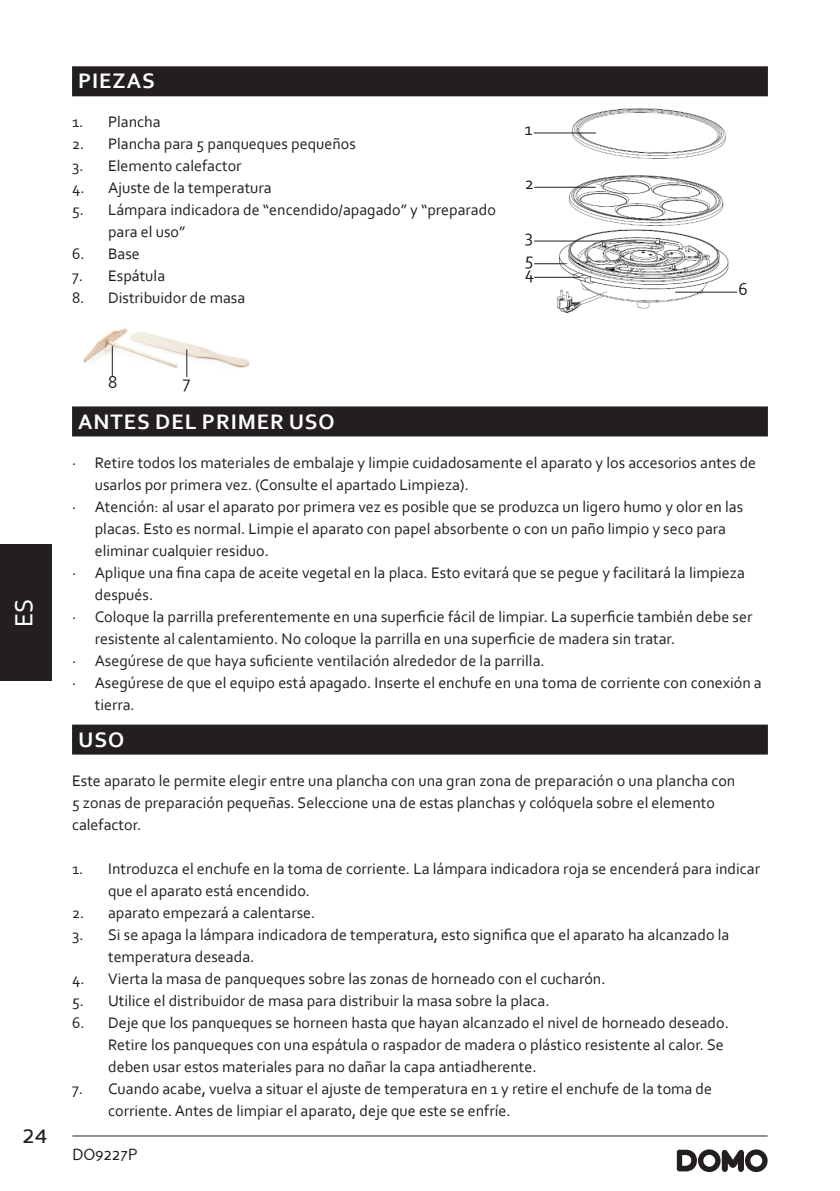
<style>
.page{position:relative;width:840px;height:1191px;background:#fff}
.page>*{position:absolute;margin:0;border:0;box-sizing:border-box;transform-origin:0 0}
.t1{font:26px "Corbel";color:#fff}
.t2{font:24px "Perspective Sans";color:#231f20}
.TITEL_NIVEAU_1{font:700 22px "Corbel";letter-spacing:.04em;color:#fff}
.t3{font:18px "Corbel";color:#231f20}
.TEKST{font:16px/22px "Corbel";color:#231f20}
.t4{font:16px "Perspective Sans";color:#231f20}
</style>
<div class="page">
<hr style="left:72px;top:1135px;width:695px;height:1px;background:#231f20">
<svg style="left:676px;top:1149px;width:91px;height:23px"></svg>
<div style="left:0;top:544px;width:51px;height:136px;background:#231f20"></div>
<div style="left:72px;top:66px;width:695px;height:30px;background:#231f20"></div>
<div style="left:72px;top:406px;width:695px;height:30px;background:#231f20"></div>
<div style="left:72px;top:724px;width:695px;height:30px;background:#231f20"></div>
<img style="left:83px;top:328px;width:167px;height:49px">
<hr style="left:112px;top:346px;width:1px;height:31px;background:#231f20">
<svg style="left:186px;top:349px;width:1px;height:28px"></svg>
<img style="left:533px;top:108px;width:204px;height:205px">
<hr style="left:533px;top:132px;width:62px;height:1px;background:#231f20">
<hr style="left:534px;top:187px;width:61px;height:1px;background:#231f20">
<hr style="left:534px;top:240px;width:102px;height:1px;background:#231f20">
<hr style="left:534px;top:277px;width:46px;height:1px;background:#231f20">
<hr style="left:534px;top:263px;width:30px;height:1px;background:#231f20">
<hr style="left:675px;top:292px;width:61px;height:1px;background:#231f20">
<p class="TITEL_NIVEAU_1" style="left:78px;top:67px;width:78px">PIEZAS</p>
<p class="TEKST" style="left:72px;top:111px;width:90px">1. Plancha</p>
<p class="TEKST" style="left:72px;top:133px;width:285px">2. Plancha para 5 panqueques pequeños</p>
<p class="TEKST" style="left:72px;top:155px;width:171px">3. Elemento calefactor</p>
<p class="TEKST" style="left:72px;top:177px;width:201px">4. Ajuste de la temperatura</p>
<p class="TEKST" style="left:108px;top:199px;width:389px;text-indent:-36px">5. Lámpara indicadora de “encendido/apagado” y “preparado para el uso”</p>
<p class="TEKST" style="left:72px;top:243px;width:69px">6. Base</p>
<p class="TEKST" style="left:72px;top:265px;width:95px">7. Espátula</p>
<p class="TEKST" style="left:72px;top:287px;width:174px">8. Distribuidor de masa</p>
<p class="t3" style="left:524px;top:118px;width:10px">1</p>
<p class="t3" style="left:524px;top:172px;width:11px">2</p>
<p class="t3" style="left:524px;top:225px;width:10px">3</p>
<p class="t3" style="left:524px;top:262px;width:11px">4</p>
<p class="t3" style="left:524px;top:247px;width:10px">5</p>
<p class="t3" style="left:738px;top:278px;width:11px">6</p>
<h1 class="t1" style="left:8px;top:627px;width:30px;rotate:-90deg">ES</h1>
<h2 class="t2" style="left:22px;top:1120px;width:26px">24</h2>
<p class="t3" style="left:108px;top:371px;width:11px">8</p>
<p class="t3" style="left:183px;top:371px;width:9px">7</p>
<p class="TITEL_NIVEAU_1" style="left:78px;top:407px;width:258px">ANTES DEL PRIMER USO</p>
<p class="TEKST" style="left:95px;top:451px;width:662px;text-indent:-23px">· Retire todos los materiales de embalaje y limpie cuidadosamente el aparato y los accesorios antes de usarlos por primera vez. (Consulte el apartado Limpieza).</p>
<p class="TEKST" style="left:95px;top:495px;width:649px;text-indent:-23px">· Atención: al usar el aparato por primera vez es posible que se produzca un ligero humo y olor en las placas. Esto es normal. Limpie el aparato con papel absorbente o con un paño limpio y seco para eliminar cualquier residuo.</p>
<p class="TEKST" style="left:95px;top:561px;width:651px;text-indent:-23px">· Aplique una fina capa de aceite vegetal en la placa. Esto evitará que se pegue y facilitará la limpieza después.</p>
<p class="TEKST" style="left:95px;top:605px;width:658px;text-indent:-23px">· Coloque la parrilla preferentemente en una superficie fácil de limpiar. La superficie también debe ser resistente al calentamiento. No coloque la parrilla en una superficie de madera sin tratar.</p>
<p class="TEKST" style="left:72px;top:649px;width:474px">· Asegúrese de que haya suficiente ventilación alrededor de la parrilla.</p>
<p class="TEKST" style="left:95px;top:671px;width:668px;text-indent:-23px">· Asegúrese de que el equipo está apagado. Inserte el enchufe en una toma de corriente con conexión a tierra.</p>
<p class="TITEL_NIVEAU_1" style="left:78px;top:725px;width:47px">USO</p>
<p class="TEKST" style="left:72px;top:769px;width:664px">Este aparato le permite elegir entre una plancha con una gran zona de preparación o una plancha con<br>5 zonas de preparación pequeñas. Seleccione una de estas planchas y colóquela sobre el elemento calefactor.</p>
<p class="TEKST" style="left:108px;top:857px;width:653px;text-indent:-36px">1. Introduzca el enchufe en la toma de corriente. La lámpara indicadora roja se encenderá para indicar que el aparato está encendido.</p>
<p class="TEKST" style="left:72px;top:901px;width:245px">2. aparato empezará a calentarse.</p>
<p class="TEKST" style="left:108px;top:923px;width:622px;text-indent:-36px">3. Si se apaga la lámpara indicadora de temperatura, esto significa que el aparato ha alcanzado la temperatura deseada.</p>
<p class="TEKST" style="left:72px;top:967px;width:534px">4. Vierta la masa de panqueques sobre las zonas de horneado con el cucharón.</p>
<p class="TEKST" style="left:72px;top:989px;width:479px">5. Utilice el distribuidor de masa para distribuir la masa sobre la placa.</p>
<p class="TEKST" style="left:108px;top:1011px;width:622px;text-indent:-36px">6. Deje que los panqueques se horneen hasta que hayan alcanzado el nivel de horneado deseado.<br>Retire los panqueques con una espátula o raspador de madera o plástico resistente al calor. Se deben usar estos materiales para no dañar la capa antiadherente.</p>
<p class="TEKST" style="left:108px;top:1077px;width:605px;text-indent:-36px">7. Cuando acabe, vuelva a situar el ajuste de temperatura en 1 y retire el enchufe de la toma de corriente. Antes de limpiar el aparato, deje que este se enfríe.</p>
<p class="t4" style="left:72px;top:1145px;width:67px">DO9227P</p>
</div>
